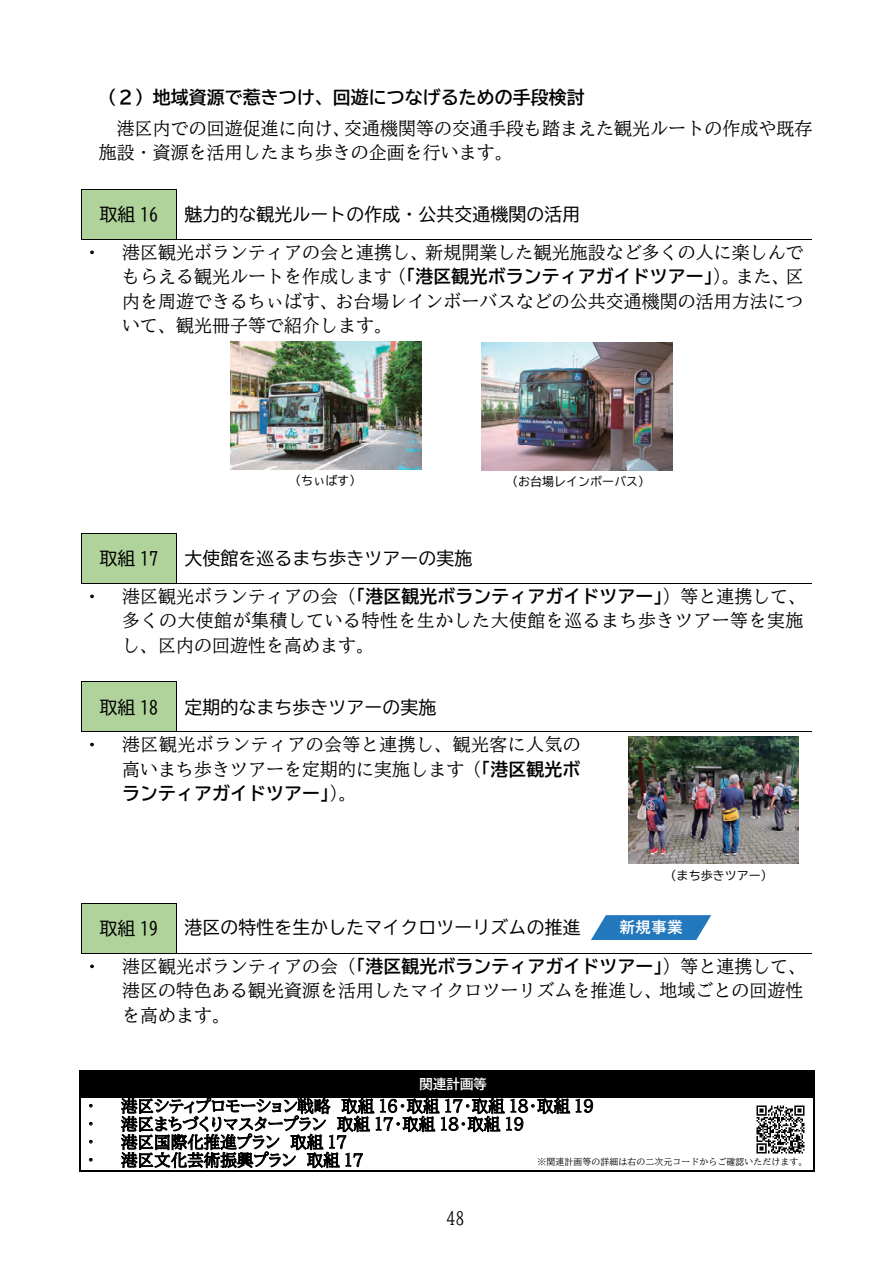
<style>
.page{position:relative;width:893px;height:1263px;background:#fff}
.page>*{position:absolute;margin:0;border:0;box-sizing:border-box;transform-origin:0 0}
.t1{font:17.85px/24.5px "BIZ UD Mincho Medium";letter-spacing:.01em;color:#000}
.t2{font:17.85px "BIZ UD Gothic";letter-spacing:.01em;color:#000}
.t3{font:17.85px/24.5px "BIZ UD Mincho Medium";letter-spacing:.03em;color:#000}
.t4{font:17.85px "BIZ UD Gothic Bold";letter-spacing:.01em;color:#000}
.t5{font:16.5px/18px "BIZ UDP Mincho Medium";letter-spacing:.005em;color:#000}
.t6{font:700 15.75px "Yu Gothic";color:#fff}
.t7{font:13.35px "BIZ UD Gothic Bold";letter-spacing:.01em;color:#fff}
.t8{font:12px "BIZ UD Gothic";letter-spacing:.005em;color:#000}
.t9{font:8.85px "BIZ UD Mincho Medium";letter-spacing:.015em;color:#000}
.s1{font-family:"BIZ UD Gothic Bold"}
.s2{font-family:"BIZ UD Mincho Medium"}
</style>
<div class="page">
<div style="left:82px;top:190px;width:94px;height:49px;background:#b0d39b"></div>
<hr style="left:82px;top:189px;width:94px;height:1px;background:#000">
<hr style="left:81px;top:190px;width:1px;height:49px;background:#000">
<hr style="left:176px;top:190px;width:1px;height:49px;background:#000">
<hr style="left:82px;top:239px;width:94px;height:1px;background:#000">
<hr style="left:177px;top:239px;width:553px;height:1px;background:#000">
<hr style="left:730px;top:239px;width:82px;height:1px;background:#000">
<div style="left:82px;top:534px;width:94px;height:49px;background:#b0d39b"></div>
<hr style="left:82px;top:533px;width:94px;height:1px;background:#000">
<hr style="left:81px;top:534px;width:1px;height:49px;background:#000">
<hr style="left:176px;top:534px;width:1px;height:49px;background:#000">
<hr style="left:82px;top:583px;width:94px;height:1px;background:#000">
<hr style="left:177px;top:583px;width:553px;height:1px;background:#000">
<hr style="left:730px;top:583px;width:82px;height:1px;background:#000">
<div style="left:82px;top:682px;width:94px;height:49px;background:#b0d39b"></div>
<hr style="left:82px;top:681px;width:94px;height:1px;background:#000">
<hr style="left:81px;top:682px;width:1px;height:49px;background:#000">
<hr style="left:176px;top:682px;width:1px;height:49px;background:#000">
<hr style="left:82px;top:731px;width:94px;height:1px;background:#000">
<hr style="left:177px;top:731px;width:553px;height:1px;background:#000">
<hr style="left:730px;top:731px;width:82px;height:1px;background:#000">
<div style="left:82px;top:904px;width:94px;height:49px;background:#b0d39b"></div>
<hr style="left:82px;top:903px;width:94px;height:1px;background:#000">
<hr style="left:81px;top:904px;width:1px;height:49px;background:#000">
<hr style="left:176px;top:904px;width:1px;height:49px;background:#000">
<hr style="left:82px;top:953px;width:94px;height:1px;background:#000">
<hr style="left:177px;top:953px;width:553px;height:1px;background:#000">
<hr style="left:730px;top:953px;width:82px;height:1px;background:#000">
<div style="left:81px;top:1072px;width:732px;height:24px;background:#000"></div>
<hr style="left:81px;top:1070px;width:732px;height:2px;background:#000">
<hr style="left:79px;top:1072px;width:2px;height:24px;background:#000">
<hr style="left:81px;top:1096px;width:732px;height:1px;background:#000">
<svg style="left:813px;top:1070px;width:1px;height:27px"></svg>
<hr style="left:79px;top:1097px;width:2px;height:73px;background:#000">
<hr style="left:81px;top:1170px;width:732px;height:1px;background:#000">
<hr style="left:813px;top:1097px;width:1px;height:73px;background:#000">
<img style="left:231px;top:341px;width:191px;height:128px">
<img style="left:481px;top:343px;width:191px;height:127px">
<img style="left:756px;top:1105px;width:49px;height:49px">
<img style="left:628px;top:736px;width:171px;height:128px">
<svg style="left:591px;top:915px;width:120px;height:25px;background:#3e88c5"></svg>
<p class="t4" style="left:99px;top:89px;width:487px">（２）地域資源で惹きつけ、回遊につなげるための手段検討</p>
<p class="t1" style="left:99px;top:116px;width:715px;text-indent:18px">港区内での回遊促進に向け、交通機関等の交通手段も踏まえた観光ルートの作成や既存施設・資源を活用したまち歩きの企画を行います。</p>
<p class="t2" style="left:100px;top:206px;width:60px">取組 16</p>
<p class="t2" style="left:185px;top:206px;width:397px">魅力的な観光ルートの作成・公共交通機関の活用</p>
<p class="t1" style="left:122px;top:240px;width:683px;text-align:justify">港区観光ボランティアの会と連携し、新規開業した観光施設など多くの人に楽しんでもらえる観光ルートを作成します（<span class="s1">「港区観光ボランティアガイドツアー」</span>）。また、区内を周遊できるちぃばす、お台場レインボーバスなどの公共交通機関の活用方法について、観光冊子等で紹介します。</p>
<p class="t8" style="left:289px;top:474px;width:74px">（ちぃばす）</p>
<p class="t8" style="left:506px;top:475px;width:146px">（お台場レインボーバス）</p>
<p class="t2" style="left:100px;top:550px;width:60px">取組 17</p>
<p class="t2" style="left:185px;top:550px;width:289px">大使館を巡るまち歩きツアーの実施</p>
<p class="t3" style="left:122px;top:584px;width:686px">港区観光ボランティアの会（<span class="s1">「港区観光ボランティアガイドツアー」</span>）等と連携して、多くの大使館が集積している特性を生かした大使館を巡るまち歩きツアー等を実施し、区内の回遊性を高めます。</p>
<p class="t2" style="left:100px;top:698px;width:60px">取組 18</p>
<p class="t2" style="left:185px;top:698px;width:253px">定期的なまち歩きツアーの実施</p>
<p class="t1" style="left:122px;top:732px;width:460px">港区観光ボランティアの会等と連携し、観光客に人気の高いまち歩きツアーを定期的に実施します（<span class="s1">「港区観光ボ</span></p>
<p class="t4" style="left:122px;top:784px;width:235px">ランティアガイドツアー」<span class="s2">）。</span></p>
<p class="t8" style="left:665px;top:869px;width:110px">（まち歩きツアー）</p>
<p class="t6" style="left:619px;top:918px;width:65px">新規事業</p>
<p class="t2" style="left:100px;top:920px;width:60px">取組 19</p>
<p class="t2" style="left:185px;top:918px;width:397px">港区の特性を生かしたマイクロツーリズムの推進</p>
<p class="t1" style="left:122px;top:954px;width:686px">港区観光ボランティアの会（<span class="s1">「港区観光ボランティアガイドツアー」</span>）等と連携して、港区の特色ある観光資源を活用したマイクロツーリズムを推進し、地域ごとの回遊性を高めます。</p>
<p class="t7" style="left:420px;top:1077px;width:69px">関連計画等</p>
<p class="t5" style="left:121px;top:1097px;width:475px">港区シティプロモーション戦略 取組 16・取組 17・取組 18・取組 19港区まちづくりマスタープラン 取組 17・取組 18・取組 19<br>港区国際化推進プラン 取組 17<br>港区文化芸術振興プラン 取組 17</p>
<p class="t9" style="left:537px;top:1157px;width:272px">※関連計画等の詳細は右の二次元コードからご確認いただけます。</p>
<p class="t1" style="left:447px;top:1206px;width:19px">48</p>
</div>
